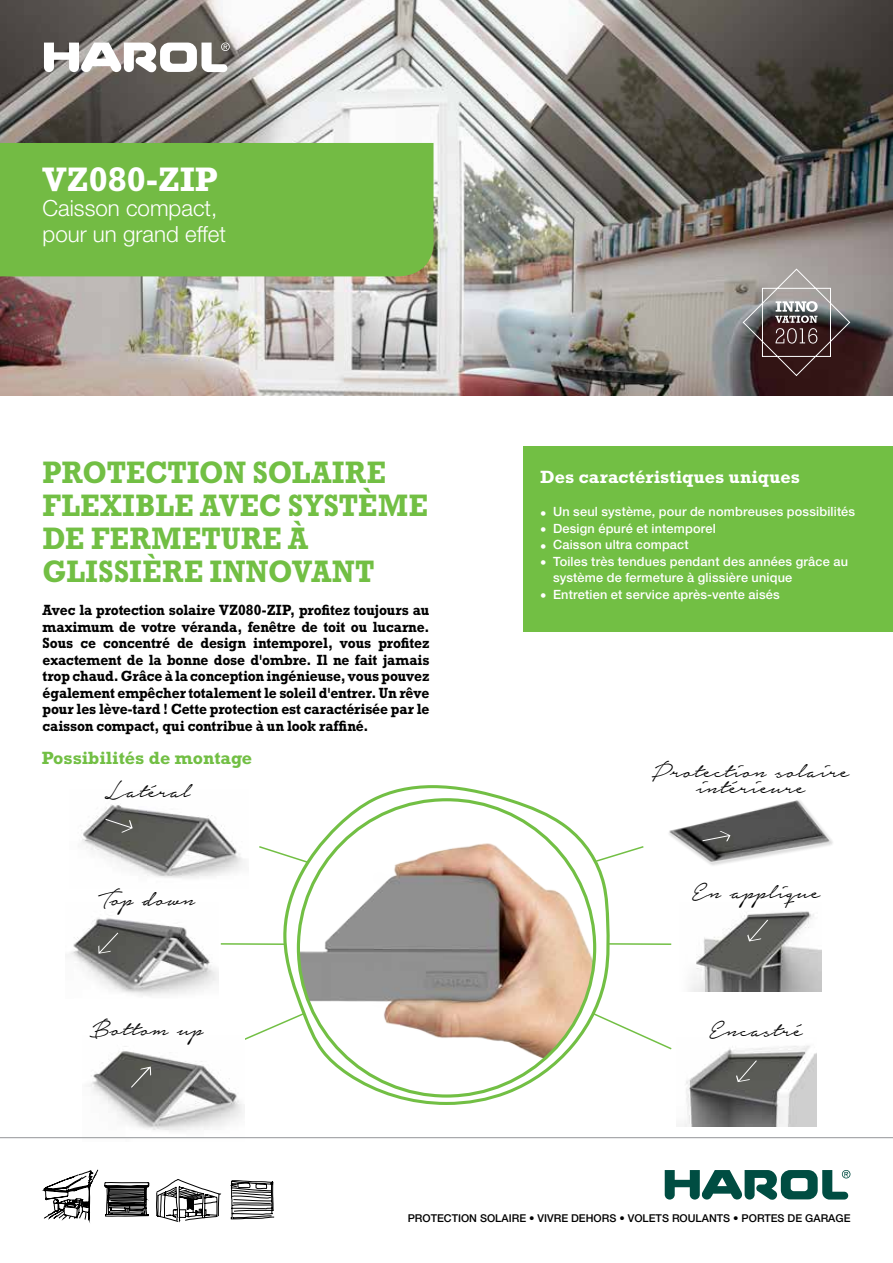
<style>
.page{position:relative;width:893px;height:1263px;background:#fff}
.page>*{position:absolute;margin:0;border:0;box-sizing:border-box;transform-origin:0 0}
.t1{font:700 34.5px "Rockwell Std";color:#fff}
.t2{font:700 31.5px/33px "Rockwell Std";letter-spacing:.015em;color:#72bf44;scale:.91 1}
.t3{font:30px "Notera";color:#000}
.t4{font:300 22.35px/25.5px "Helvetica Neue LT Std";color:#fff}
.t5{font:700 18px "Rockwell Std";color:#fff}
.t6{font:700 18px "Rockwell Std";color:#72bf44}
.t7{font:700 15px/16.5px "Rockwell Std";letter-spacing:-.01em;color:#000;text-align:justify;scale:.93 1}
.t8{font:500 12.75px/16.5px "Helvetica Neue LT Std";letter-spacing:.015em;color:#fff}
.t9{font:500 10.8px "Helvetica Neue LT Std";color:#000}
</style>
<div class="page">
<svg style="left:665px;top:1170px;width:185px;height:30px"></svg>
<svg style="left:230px;top:1180px;width:44px;height:39px"></svg>
<svg style="left:156px;top:1179px;width:65px;height:44px"></svg>
<svg style="left:42px;top:1138px;width:107px;height:84px"></svg>
<img style="left:0;top:0;width:893px;height:395px">
<svg style="left:742px;top:268px;width:109px;height:109px;background:#706262"></svg>
<svg style="left:44px;top:43px;width:186px;height:29px"></svg>
<svg style="left:283px;top:785px;width:327px;height:320px"></svg>
<img style="left:298px;top:800px;width:297px;height:296px;border-radius:148px">
<svg style="left:259px;top:845px;width:52px;height:19px"></svg>
<svg style="left:594px;top:845px;width:50px;height:18px"></svg>
<hr style="left:221px;top:943px;width:64px;height:2px;background:#72bf44">
<hr style="left:607px;top:943px;width:64px;height:2px;background:#72bf44">
<svg style="left:245px;top:1011px;width:61px;height:40px"></svg>
<svg style="left:591px;top:1011px;width:81px;height:40px"></svg>
<img style="left:81px;top:804px;width:162px;height:74px">
<svg style="left:105px;top:819px;width:28px;height:14px"></svg>
<img style="left:70px;top:918px;width:148px;height:78px">
<svg style="left:98px;top:932px;width:20px;height:22px"></svg>
<img style="left:83px;top:1046px;width:161px;height:95px">
<svg style="left:131px;top:1066px;width:20px;height:22px"></svg>
<img style="left:689px;top:911px;width:133px;height:80px">
<svg style="left:747px;top:920px;width:21px;height:21px"></svg>
<img style="left:684px;top:1045px;width:133px;height:82px">
<svg style="left:736px;top:1060px;width:21px;height:22px"></svg>
<img style="left:669px;top:800px;width:164px;height:66px">
<svg style="left:702px;top:831px;width:28px;height:10px"></svg>
<div style="left:523px;top:446px;width:370px;height:186px;background:#72bf44"></div>
<hr style="left:0;top:1137px;width:893px;height:1px;background:#939598">
<div style="left:0;top:143px;width:433px;height:133px;background:#73bb44"></div>
<h1 class="t1" style="left:43px;top:159px;width:177px">VZ080-ZIP</h1>
<h3 class="t4" style="left:43px;top:195px;width:185px">Caisson compact, pour un grand effet</h3>
<h2 class="t2" style="left:43px;top:455px;width:425px">PROTECTION SOLAIRE<br>FLEXIBLE AVEC SYSTÈME<br>DE FERMETURE À<br>GLISSIÈRE INNOVANT</h2>
<p class="t7" style="left:43px;top:601px;width:418px">Avec la protection solaire VZ080-ZIP, profitez toujours au maximum de votre véranda, fenêtre de toit ou lucarne.<br>Sous ce concentré de design intemporel, vous profitez exactement de la bonne dose d'ombre. Il ne fait jamais trop chaud. Grâce à la conception ingénieuse, vous pouvez également empêcher totalement le soleil d'entrer. Un rêve pour les lève-tard ! Cette protection est caractérisée par le caisson compact, qui contribue à un look raffiné.</p>
<p class="t6" style="left:42px;top:747px;width:212px">Possibilités de montage</p>
<h3 class="t3" style="left:105px;top:776px;width:87px">Latéral</h3>
<p class="t5" style="left:540px;top:466px;width:261px">Des caractéristiques uniques</p>
<p class="t8" style="left:540px;top:503px;width:316px">• Un seul système, pour de nombreuses possibilités</p>
<p class="t8" style="left:540px;top:520px;width:177px">• Design épuré et intemporel</p>
<p class="t8" style="left:540px;top:536px;width:150px">• Caisson ultra compact</p>
<p class="t8" style="left:553px;top:553px;width:296px;text-indent:-13px">• Toiles très tendues pendant des années grâce au système de fermeture à glissière unique</p>
<p class="t8" style="left:540px;top:586px;width:241px">• Entretien et service après-vente aisés</p>
<h3 class="t3" style="left:652px;top:756px;width:199px">Protection solaire</h3>
<h3 class="t3" style="left:696px;top:772px;width:110px">intérieure</h3>
<h3 class="t3" style="left:98px;top:884px;width:99px">Top down</h3>
<h3 class="t3" style="left:692px;top:877px;width:129px">En applique</h3>
<h3 class="t3" style="left:90px;top:1014px;width:115px">Bottom up</h3>
<h3 class="t3" style="left:710px;top:1015px;width:94px">Encastré</h3>
<p class="t9" style="left:408px;top:1211px;width:444px">PROTECTION SOLAIRE • VIVRE DEHORS • VOLETS ROULANTS • PORTES DE GARAGE</p>
</div>
